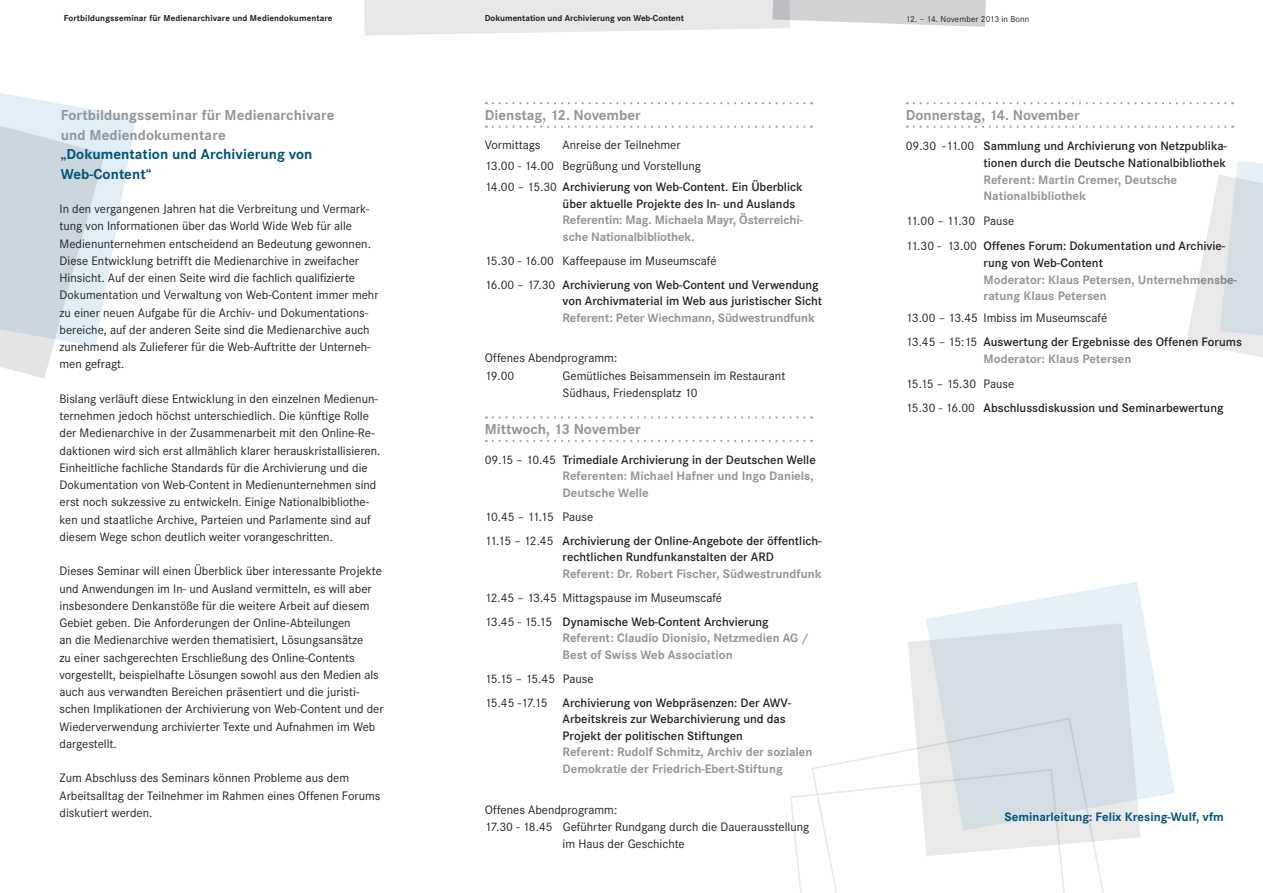
<style>
.page{position:relative;width:1263px;height:893px;background:#fff}
.page>*{position:absolute;margin:0;border:0;box-sizing:border-box;transform-origin:0 0}
.t1{font:700 15px/19.5px "Corporate S";color:#939598}
.t2{font:700 15px/19.5px "Corporate S";letter-spacing:.005em;color:#00537b}
.t3{font:12.75px/17.2px "Corporate S";color:#231f20}
.t4{font:600 12.75px/24px "Corporate S";color:#231f20}
.t5{font:700 12.75px/16.5px "Corporate S";color:#939598}
.t6{font:700 12.75px "Corporate S";color:#00537b}
.t7{font:700 9px "Corporate S";letter-spacing:.01em;color:#231f20}
.t8{font:9px "Corporate S";letter-spacing:.01em;color:#231f20}
.s1{font-weight:600}
.s2{font-weight:400;color:#231f20}
.s3{font-weight:600;color:#231f20}
.s4{font-weight:400}
</style>
<div class="page">
<svg style="left:790px;top:794px;width:20px;height:99px"></svg>
<svg style="left:810px;top:749px;width:294px;height:144px"></svg>
<svg style="left:0;top:93px;width:136px;height:286px"></svg>
<svg style="left:908px;top:640px;width:232px;height:216px;fill:#eae9ea"></svg>
<svg style="left:926px;top:582px;width:249px;height:249px;background:#dfe7ea"></svg>
<svg style="left:364px;top:0;width:622px;height:36px"></svg>
<svg style="left:493px;top:102px;width:319px;height:2px"></svg>
<svg style="left:493px;top:126px;width:319px;height:2px"></svg>
<svg style="left:493px;top:416px;width:319px;height:3px"></svg>
<svg style="left:493px;top:440px;width:319px;height:2px"></svg>
<svg style="left:914px;top:102px;width:319px;height:2px"></svg>
<svg style="left:914px;top:126px;width:319px;height:2px"></svg>
<svg style="left:1186px;top:161px;width:77px;height:196px"></svg>
<p class="t7" style="left:64px;top:13px;width:270px">Fortbildungsseminar für Medienarchivare und Mediendokumentare</p>
<p class="t7" style="left:485px;top:13px;width:201px">Dokumentation und Archivierung von Web-Content</p>
<p class="t8" style="left:906px;top:14px;width:125px">12. – 14. November 2013 in Bonn</p>
<p class="t1" style="left:61px;top:106px;width:275px">Fortbildungsseminar für Medienarchivare und Mediendokumentare</p>
<p class="t2" style="left:61px;top:145px;width:253px">„Dokumentation und Archivierung von<br>Web-Content“</p>
<p class="t3" style="left:60px;top:200px;width:320px">In den vergangenen Jahren hat die Verbreitung und Vermark&shy;tung von Informationen über das World Wide Web für alle Medienunternehmen entscheidend an Bedeutung gewonnen.<br>Diese Entwicklung betrifft die Medienarchive in zweifacher Hinsicht. Auf der einen Seite wird die fachlich qualifizierte Dokumentation und Verwaltung von Web-Content immer mehr zu einer neuen Aufgabe für die Archiv- und Dokumentations&shy;bereiche, auf der anderen Seite sind die Medienarchive auch zunehmend als Zulieferer für die Web-Auftritte der Unterneh&shy;men gefragt.</p>
<p class="t3" style="left:60px;top:390px;width:322px">Bislang verläuft diese Entwicklung in den einzelnen Medienun&shy;ternehmen jedoch höchst unterschiedlich. Die künftige Rolle der Medienarchive in der Zusammenarbeit mit den Online-Re&shy;daktionen wird sich erst allmählich klarer herauskristallisieren.<br>Einheitliche fachliche Standards für die Archivierung und die Dokumentation von Web-Content in Medienunternehmen sind erst noch sukzessive zu entwickeln. Einige Nationalbibliothe&shy;ken und staatliche Archive, Parteien und Parlamente sind auf diesem Wege schon deutlich weiter vorangeschritten.</p>
<p class="t3" style="left:60px;top:563px;width:326px">Dieses Seminar will einen Überblick über interessante Projekte und Anwendungen im In- und Ausland vermitteln, es will aber insbesondere Denkanstöße für die weitere Arbeit auf diesem Gebiet geben. Die Anforderungen der Online-Abteilungen<br>an die Medienarchive werden thematisiert, Lösungsansätze<br>zu einer sachgerechten Erschließung des Online-Contents vorgestellt, beispielhafte Lösungen sowohl aus den Medien als auch aus verwandten Bereichen präsentiert und die juristi&shy;schen Implikationen der Archivierung von Web-Content und der Wiederverwendung archivierter Texte und Aufnahmen im Web dargestellt.</p>
<p class="t3" style="left:60px;top:770px;width:322px">Zum Abschluss des Seminars können Probleme aus dem<br>Arbeitsalltag der Teilnehmer im Rahmen eines Offenen Forums diskutiert werden.</p>
<p class="t1" style="left:485px;top:106px;width:157px">Dienstag, 12. November</p>
<p class="t3" style="left:485px;top:137px;width:57px">Vormittags</p>
<p class="t3" style="left:485px;top:135px;width:319px;line-height:21px;text-indent:78px">Anreise der Teilnehmer<br>13.00 - 14.00 Begrüßung und Vorstellung<br>14.00 – 15.30 <span class="s1">Archivierung von Web-Content. Ein Überblick</span></p>
<p class="t4" style="left:563px;top:192px;width:234px">über aktuelle Projekte des In- und Auslands</p>
<p class="t5" style="left:563px;top:212px;width:242px">Referentin: M ag. M ichaela M ayr, Österreichi&shy;sche Nationalbibliothek.</p>
<p class="t3" style="left:485px;top:249px;width:335px;line-height:24px">15.30 - 16.00 Kaffeepause im Museumscafé<br>16.00 – 17.30 <span class="s1">Archivierung von Web-Content und Verwendung</span></p>
<p class="t4" style="left:563px;top:289px;width:261px">von Archivmaterial im Web aus juristischer Sicht</p>
<p class="t5" style="left:563px;top:310px;width:254px">Referent: Peter Wiechmann, Südwestrundfunk</p>
<p class="t3" style="left:485px;top:350px;width:134px">Offenes Abendprogramm:<br>19.00</p>
<p class="t3" style="left:563px;top:367px;width:224px">Gemütliches Beisammensein im Restaurant<br>Südhaus, Friedensplatz 10</p>
<p class="t1" style="left:485px;top:420px;width:158px">M ittwoch, 13 November</p>
<p class="t5" style="left:563px;top:451px;width:255px;text-indent:-78px"><span class="s2">09.15 – 10.45</span> <span class="s3">Trimediale Archivierung in der Deutschen Welle<br></span>Referenten: M ichael Hafner und I ngo Daniels,<br>Deutsche Welle</p>
<p class="t4" style="left:485px;top:504px;width:338px"><span class="s4">10.45 – 11.15 Pause<br>11.15 – 12.45</span> Archivierung der Online-Angebote der öffentlich-</p>
<p class="t4" style="left:563px;top:545px;width:213px">rechtlichen Rundfunkanstalten der ARD</p>
<p class="t5" style="left:563px;top:565px;width:260px">Referent: Dr. Robert Fischer, Südwestrundfunk</p>
<p class="t3" style="left:485px;top:585px;width:285px;line-height:24px">12.45 – 13.45 Mittagspause im Museumscafé<br>13.45 - 15.15 <span class="s1">Dynamische Web-Content Archvierung</span></p>
<p class="t5" style="left:563px;top:630px;width:248px">Referent: Claudio Dionisio, Netzmedien AG /<br>Best of Swiss Web Association</p>
<p class="t4" style="left:485px;top:666px;width:308px"><span class="s4">15.15 – 15.45 Pause<br>15.45 -17.15</span> Archivierung von Webpräsenzen: Der AWV-</p>
<p class="t4" style="left:563px;top:711px;width:225px;line-height:16.5px">Arbeitskreis zur Webarchivierung und das<br>Projekt der politischen Stiftungen</p>
<p class="t5" style="left:563px;top:744px;width:251px">Referent: Rudolf Schmitz, Archiv der sozialen<br>Demokratie der Friedrich-Ebert-Stiftung</p>
<p class="t3" style="left:485px;top:801px;width:134px">Offenes Abendprogramm:</p>
<p class="t3" style="left:485px;top:818px;width:326px">17.30 - 18.45 Geführter Rundgang durch die Dauerausstellung</p>
<p class="t3" style="left:563px;top:835px;width:124px">im Haus der Geschichte</p>
<p class="t1" style="left:906px;top:106px;width:176px">Donnerstag, 14. November</p>
<p class="t4" style="left:906px;top:137px;width:323px;line-height:17.2px;text-align:right"><span class="s4">09.30 -11.00</span> Sammlung und Archivierung von Netzpublika&shy;tionen durch die Deutsche Nationalbibliothek</p>
<p class="t5" style="left:983px;top:172px;width:195px">Referent: M artin Cremer, Deutsche<br>Nationalbibliothek</p>
<p class="t4" style="left:906px;top:209px;width:321px;line-height:24.8px"><span class="s4">11.00 – 11.30 Pause<br>11.30 - 13.00</span> Offenes Forum: Dokumentation und Archivie-</p>
<p class="t4" style="left:983px;top:251px;width:121px">rung von Web-Content</p>
<p class="t5" style="left:983px;top:271px;width:255px">Moderator: Klaus Petersen, Unternehmensbe&shy;ratung Klaus Petersen</p>
<p class="t3" style="left:906px;top:305px;width:338px;line-height:24.8px">13.00 – 13.45 Imbiss im Museumscafé<br>13.45 – 15:15 <span class="s1">Auswertung der Ergebnisse des Offenen Forums</span></p>
<p class="t5" style="left:983px;top:351px;width:149px">M oderator: Klaus Petersen</p>
<p class="t4" style="left:906px;top:371px;width:319px;line-height:24.8px"><span class="s4">15.15 – 15.30 Pause<br>15.30 - 16.00</span> Abschlussdiskussion und Seminarbewertung</p>
<p class="t6" style="left:1005px;top:810px;width:221px">Seminarleitung: Felix Kresing-Wulf, vfm</p>
</div>
